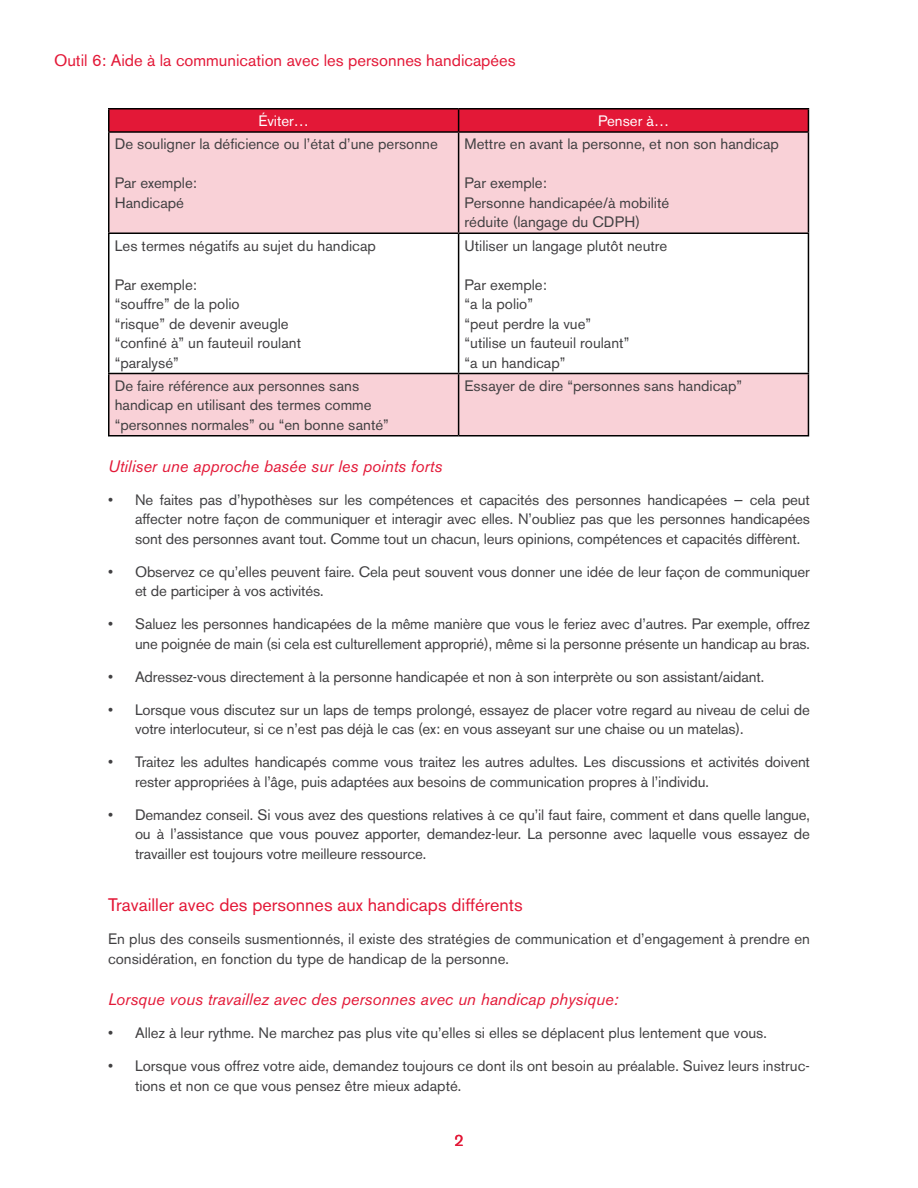
<style>
.page{position:relative;width:918px;height:1188px;background:#fff}
.page>*{position:absolute;margin:0;border:0;box-sizing:border-box;transform-origin:0 0}
.Head_2{font:18px "Akzidenz Grotesk BE";color:#e31837}
.Head_3{font:italic 16.5px "Akzidenz Grotesk BE";color:#e31837}
.Head_2-2{font:16.5px "Akzidenz Grotesk BE";color:#e31837}
.t1{font:15px/19.5px "Akzidenz Grotesk BE";color:#414042}
.t2{font:15px "Akzidenz Grotesk BE";color:#fff}
</style>
<div class="page">
<svg style="left:110px;top:133px;width:698px;height:302px;fill:#f9d1d7"></svg>
<hr style="left:108px;top:108px;width:351px;height:2px;background:#000">
<hr style="left:108px;top:110px;width:2px;height:21px;background:#000">
<hr style="left:459px;top:108px;width:350px;height:2px;background:#000">
<div style="left:109px;top:109px;width:700px;height:22px;background:#e31837"></div>
<hr style="left:108px;top:131px;width:351px;height:2px;background:#000">
<hr style="left:108px;top:133px;width:2px;height:99px;background:#000">
<hr style="left:459px;top:131px;width:350px;height:2px;background:#000">
<hr style="left:458px;top:133px;width:1px;height:99px;background:#000">
<hr style="left:808px;top:133px;width:1px;height:99px;background:#000">
<hr style="left:108px;top:232px;width:351px;height:2px;background:#000">
<hr style="left:108px;top:234px;width:2px;height:139px;background:#000">
<hr style="left:459px;top:232px;width:350px;height:2px;background:#000">
<hr style="left:458px;top:234px;width:1px;height:139px;background:#000">
<hr style="left:808px;top:234px;width:1px;height:139px;background:#000">
<hr style="left:108px;top:373px;width:351px;height:1px;background:#000">
<hr style="left:108px;top:374px;width:2px;height:61px;background:#000">
<hr style="left:459px;top:373px;width:350px;height:1px;background:#000">
<hr style="left:458px;top:374px;width:1px;height:61px;background:#000">
<hr style="left:808px;top:374px;width:1px;height:61px;background:#000">
<hr style="left:108px;top:435px;width:351px;height:1px;background:#000">
<hr style="left:459px;top:435px;width:350px;height:1px;background:#000">
<p class="Head_2-2" style="left:54px;top:51px;width:463px">Outil 6: Aide à la communication avec les personnes handicapées</p>
<p class="t2" style="left:258px;top:112px;width:52px">Éviter…</p>
<p class="t2" style="left:598px;top:112px;width:72px">Penser à…</p>
<p class="t1" style="left:115px;top:134px;width:325px">De souligner la déficience ou l’état d’une personne</p>
<p class="t1" style="left:115px;top:173px;width:84px">Par exemple:</p>
<p class="t1" style="left:115px;top:193px;width:71px">Handicapé</p>
<p class="t1" style="left:465px;top:134px;width:316px">Mettre en avant la personne, et non son handicap</p>
<p class="t1" style="left:465px;top:173px;width:84px">Par exemple:</p>
<p class="t1" style="left:465px;top:193px;width:206px">Personne handicapée/à mobilité réduite (langage du CDPH)</p>
<p class="t1" style="left:115px;top:236px;width:263px">Les termes négatifs au sujet du handicap</p>
<p class="t1" style="left:115px;top:275px;width:84px">Par exemple:</p>
<p class="t1" style="left:115px;top:294px;width:127px">“souffre” de la polio</p>
<p class="t1" style="left:115px;top:314px;width:176px">“risque” de devenir aveugle</p>
<p class="t1" style="left:115px;top:333px;width:188px">“confiné à” un fauteuil roulant</p>
<p class="t1" style="left:115px;top:353px;width:66px">“paralysé”</p>
<p class="t1" style="left:465px;top:236px;width:204px">Utiliser un langage plutôt neutre</p>
<p class="t1" style="left:465px;top:275px;width:84px">Par exemple:</p>
<p class="t1" style="left:465px;top:294px;width:70px">“a la polio”</p>
<p class="t1" style="left:465px;top:314px;width:128px">“peut perdre la vue”</p>
<p class="t1" style="left:465px;top:333px;width:166px">“utilise un fauteuil roulant”</p>
<p class="t1" style="left:465px;top:353px;width:102px">“a un handicap”</p>
<p class="t1" style="left:115px;top:376px;width:276px">De faire référence aux personnes sans handicap en utilisant des termes comme “personnes normales” ou “en bonne santé”</p>
<p class="t1" style="left:465px;top:376px;width:279px">Essayer de dire “personnes sans handicap”</p>
<p class="Head_3" style="left:108px;top:456px;width:336px">Utiliser une approche basée sur les points forts</p>
<p class="t1" style="left:135px;top:490px;width:677px;text-align:justify;text-indent:-27px">• Ne faites pas d’hypothèses sur les compétences et capacités des personnes handicapées — cela peut affecter notre façon de communiquer et interagir avec elles. N’oubliez pas que les personnes handicapées sont des personnes avant tout. Comme tout un chacun, leurs opinions, compétences et capacités diffèrent.</p>
<p class="t1" style="left:135px;top:562px;width:677px;text-indent:-27px">• Observez ce qu’elles peuvent faire. Cela peut souvent vous donner une idée de leur façon de communiquer et de participer à vos activités.</p>
<p class="t1" style="left:108px;top:614px;width:703px;text-align:right">• Saluez les personnes handicapées de la même manière que vous le feriez avec d’autres. Par exemple, offrez une poignée de main (si cela est culturellement approprié), même si la personne présente un handicap au bras.</p>
<p class="t1" style="left:108px;top:667px;width:658px">• Adressez-vous directement à la personne handicapée et non à son interprète ou son assistant/aidant.</p>
<p class="t1" style="left:135px;top:700px;width:677px;text-indent:-27px">• Lorsque vous discutez sur un laps de temps prolongé, essayez de placer votre regard au niveau de celui de votre interlocuteur, si ce n’est pas déjà le cas (ex: en vous asseyant sur une chaise ou un matelas).</p>
<p class="t1" style="left:135px;top:752px;width:677px;text-indent:-27px">• Traitez les adultes handicapés comme vous traitez les autres adultes. Les discussions et activités doivent rester appropriées à l’âge, puis adaptées aux besoins de communication propres à l’individu.</p>
<p class="t1" style="left:135px;top:805px;width:677px;text-align:justify;text-indent:-27px">• Demandez conseil. Si vous avez des questions relatives à ce qu’il faut faire, comment et dans quelle langue, ou à l’assistance que vous pouvez apporter, demandez-leur. La personne avec laquelle vous essayez de travailler est toujours votre meilleure ressource.</p>
<p class="Head_2" style="left:108px;top:894px;width:416px">Travailler avec des personnes aux handicaps différents</p>
<p class="t1" style="left:108px;top:929px;width:704px">En plus des conseils susmentionnés, il existe des stratégies de communication et d’engagement à prendre en considération, en fonction du type de handicap de la personne.</p>
<p class="Head_3" style="left:108px;top:989px;width:512px">Lorsque vous travaillez avec des personnes avec un handicap physique:</p>
<p class="t1" style="left:108px;top:1023px;width:660px">• Allez à leur rythme. Ne marchez pas plus vite qu’elles si elles se déplacent plus lentement que vous.</p>
<p class="t1" style="left:135px;top:1056px;width:677px;text-indent:-27px">• Lorsque vous offrez votre aide, demandez toujours ce dont ils ont besoin au préalable. Suivez leurs instruc&shy;tions et non ce que vous pensez être mieux adapté.</p>
<p class="Head_2-2" style="left:454px;top:1131px;width:11px">2</p>
</div>
